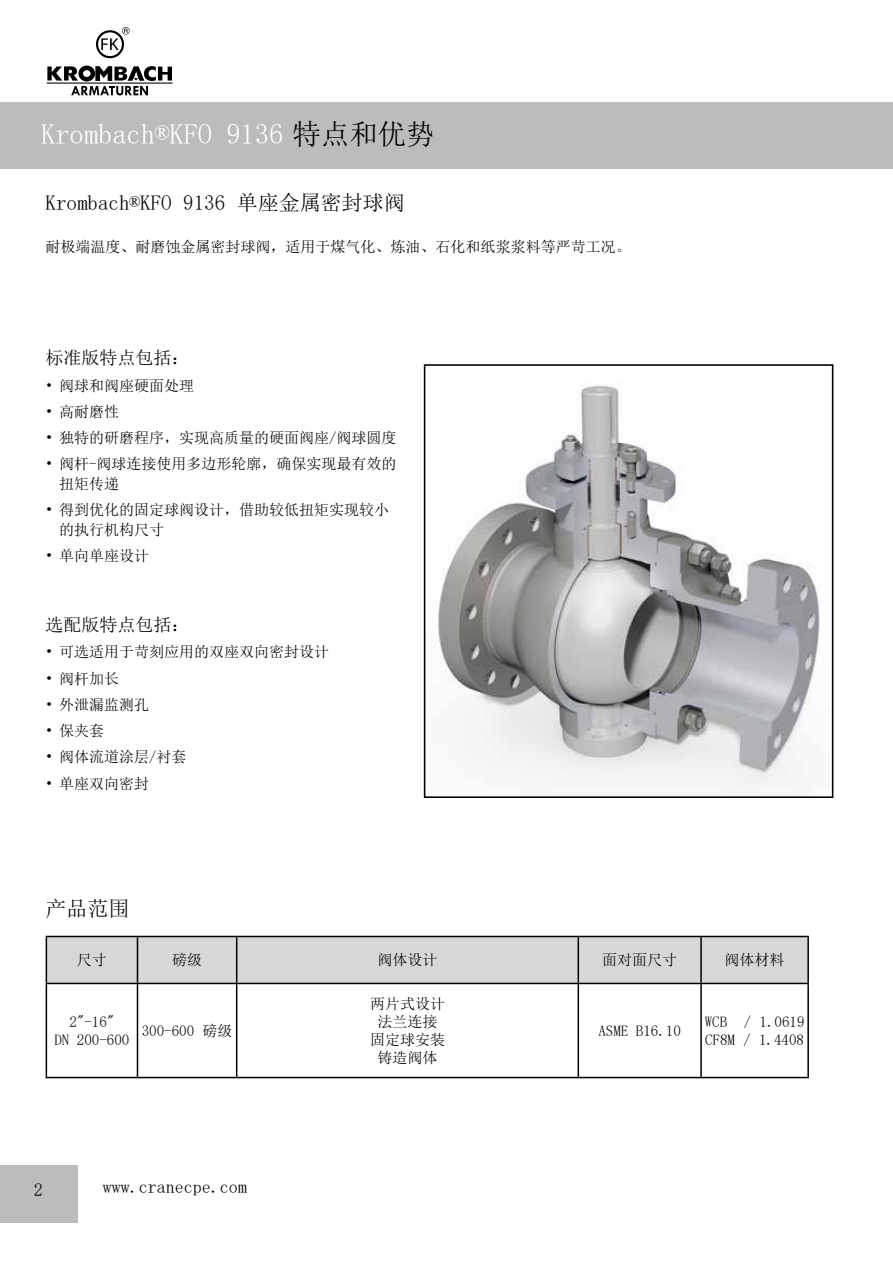
<style>
.page{position:relative;width:893px;height:1263px;background:#fff}
.page>*{position:absolute;margin:0;border:0;box-sizing:border-box;transform-origin:0 0}
.t1{font:28.5px "Sim Sun";color:#fff}
.t2{font:21px "Sim Sun";color:#000}
.t3{font:18px "Sim Sun";color:#000}
.t4{font:15px/18px "Sim Sun";color:#000}
.s1{color:#000}
</style>
<div class="page">
<div style="left:0;top:102px;width:893px;height:66px;background:#babcbe"></div>
<div style="left:0;top:1165px;width:78px;height:57px;background:#babcbe"></div>
<div style="left:96px;top:30px;width:28px;height:28px;border:2px solid #000;border-radius:50%"></div>
<hr style="left:47px;top:83px;width:126px;height:1px;background:#000">
<svg style="left:47px;top:65px;width:125px;height:30px"></svg>
<svg style="left:101px;top:27px;width:28px;height:23px"></svg>
<div style="left:47px;top:937px;width:760px;height:46px;background:#d5d7d8"></div>
<hr style="left:46px;top:936px;width:91px;height:1px;background:#000">
<hr style="left:46px;top:937px;width:1px;height:46px;background:#000">
<hr style="left:137px;top:936px;width:100px;height:1px;background:#000">
<hr style="left:137px;top:937px;width:1px;height:46px;background:#000">
<hr style="left:237px;top:936px;width:341px;height:1px;background:#000">
<hr style="left:236px;top:937px;width:1px;height:46px;background:#000">
<hr style="left:578px;top:936px;width:123px;height:1px;background:#000">
<hr style="left:578px;top:937px;width:1px;height:46px;background:#000">
<hr style="left:701px;top:936px;width:108px;height:1px;background:#000">
<hr style="left:700px;top:937px;width:2px;height:46px;background:#000">
<hr style="left:807px;top:937px;width:2px;height:46px;background:#000">
<hr style="left:46px;top:983px;width:91px;height:1px;background:#000">
<hr style="left:46px;top:984px;width:1px;height:93px;background:#000">
<hr style="left:137px;top:983px;width:100px;height:1px;background:#000">
<hr style="left:137px;top:984px;width:1px;height:93px;background:#000">
<hr style="left:237px;top:983px;width:341px;height:1px;background:#000">
<hr style="left:236px;top:984px;width:1px;height:93px;background:#000">
<hr style="left:578px;top:983px;width:123px;height:1px;background:#000">
<hr style="left:578px;top:984px;width:1px;height:93px;background:#000">
<hr style="left:701px;top:983px;width:108px;height:1px;background:#000">
<hr style="left:700px;top:984px;width:2px;height:93px;background:#000">
<hr style="left:807px;top:984px;width:2px;height:93px;background:#000">
<hr style="left:46px;top:1077px;width:91px;height:1px;background:#000">
<hr style="left:137px;top:1077px;width:100px;height:1px;background:#000">
<hr style="left:237px;top:1077px;width:341px;height:1px;background:#000">
<hr style="left:578px;top:1077px;width:123px;height:1px;background:#000">
<hr style="left:701px;top:1077px;width:108px;height:1px;background:#000">
<img style="left:438px;top:383px;width:382px;height:405px">
<div style="left:424px;top:364px;width:409px;height:434px;border:2px solid #000"></div>
<h1 class="t1" style="left:41px;top:119px;width:395px">Krombach®KFO 9136 <span class="s1">特点和优势</span></h1>
<h2 class="t2" style="left:46px;top:192px;width:361px">Krombach®KFO 9136 单座金属密封球阀</h2>
<p class="t4" style="left:46px;top:237px;width:586px">耐极端温度、耐磨蚀金属密封球阀，适用于煤气化、炼油、石化和纸浆浆料等严苛工况。</p>
<p class="t3" style="left:46px;top:349px;width:145px">标准版特点包括：</p>
<p class="t4" style="left:46px;top:376px;width:150px">• 阀球和阀座硬面处理</p>
<p class="t4" style="left:46px;top:403px;width:75px">• 高耐磨性</p>
<p class="t4" style="left:46px;top:429px;width:352px">• 独特的研磨程序，实现高质量的硬面阀座/阀球圆度</p>
<p class="t4" style="left:59px;top:454px;width:339px;line-height:19.5px;text-indent:-14px">• 阀杆-阀球连接使用多边形轮廓，确保实现最有效的扭矩传递</p>
<p class="t4" style="left:59px;top:500px;width:331px;line-height:19.5px;text-indent:-14px">• 得到优化的固定球阀设计，借助较低扭矩实现较小的执行机构尺寸</p>
<p class="t4" style="left:46px;top:547px;width:105px">• 单向单座设计</p>
<p class="t3" style="left:46px;top:616px;width:145px">选配版特点包括：</p>
<p class="t4" style="left:46px;top:643px;width:285px">• 可选适用于苛刻应用的双座双向密封设计</p>
<p class="t4" style="left:46px;top:669px;width:75px">• 阀杆加长</p>
<p class="t4" style="left:46px;top:695px;width:105px">• 外泄漏监测孔</p>
<p class="t4" style="left:46px;top:722px;width:60px">• 保夹套</p>
<p class="t4" style="left:46px;top:748px;width:142px">• 阀体流道涂层/衬套</p>
<p class="t4" style="left:46px;top:774px;width:105px">• 单座双向密封</p>
<h2 class="t2" style="left:46px;top:898px;width:85px">产品范围</h2>
<p class="t4" style="left:77px;top:951px;width:31px">尺寸</p>
<p class="t4" style="left:172px;top:951px;width:32px">磅级</p>
<p class="t4" style="left:377px;top:951px;width:61px">阀体设计</p>
<p class="t4" style="left:602px;top:951px;width:76px">面对面尺寸</p>
<p class="t4" style="left:725px;top:951px;width:61px">阀体材料</p>
<p class="t4" style="left:54px;top:1012px;width:76px;text-align:center">2"-16"<br>DN 200-600</p>
<p class="t4" style="left:142px;top:1021px;width:92px">300-600 磅级</p>
<p class="t3" style="left:34px;top:1180px;width:10px">2</p>
<p class="t3" style="left:103px;top:1177px;width:145px">www.cranecpe.com</p>
<p class="t4" style="left:370px;top:994px;width:76px;text-align:center">两片式设计法兰连接固定球安装铸造阀体</p>
<p class="t4" style="left:598px;top:1021px;width:84px">ASME B16.10</p>
<p class="t4" style="left:705px;top:1012px;width:101px">WCB / 1.0619<br>CF8M / 1.4408</p>
</div>
